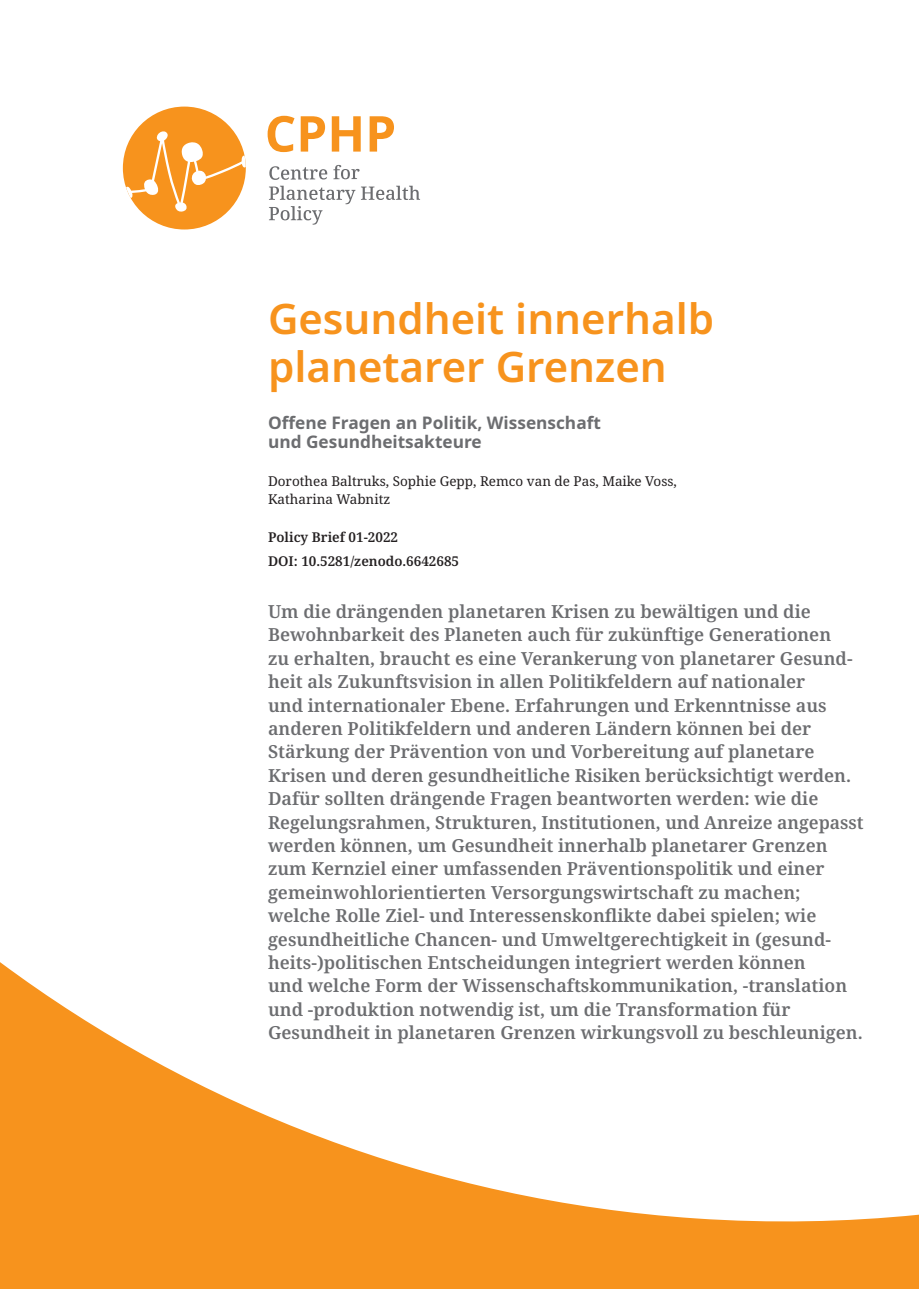
<style>
.page{position:relative;width:919px;height:1289px;background:#fff}
.page>*{position:absolute;margin:0;border:0;box-sizing:border-box;transform-origin:0 0}
.t1{font:600 42px/48px "Noto Sans";color:#f7931d}
.t2{font:600 18px/23.4px "Noto Serif";color:#6c6d70}
.t3{font:700 17.25px/18.9px "Noto Sans";color:#6c6d70}
.t4{font:13.5px/18.9px "Noto Serif";color:#231f20}
.t5{font:600 13.5px/23.4px "Noto Serif";color:#231f20}
</style>
<div class="page">
<svg style="left:0;top:962px;width:918px;height:326px"></svg>
<svg style="left:269px;top:166px;width:58px;height:14px"></svg>
<svg style="left:333px;top:165px;width:26px;height:14px"></svg>
<svg style="left:267px;top:116px;width:27px;height:36px"></svg>
<svg style="left:301px;top:116px;width:24px;height:36px"></svg>
<svg style="left:332px;top:116px;width:28px;height:36px"></svg>
<svg style="left:369px;top:116px;width:25px;height:36px"></svg>
<svg style="left:361px;top:186px;width:59px;height:14px"></svg>
<svg style="left:269px;top:186px;width:86px;height:39px"></svg>
<div style="left:123px;top:107px;width:123px;height:122px;background:#f7931d;border-radius:50%"></div>
<svg style="left:126px;top:131px;width:120px;height:81px"></svg>
<h1 class="t1" style="left:268px;top:296px;width:447px">Gesundheit innerhalb planetarer Grenzen</h1>
<p class="t3" style="left:268px;top:413px;width:334px">Offene Fragen an Politik, Wissenschaft und Gesundheitsakteure</p>
<p class="t4" style="left:268px;top:471px;width:410px">Dorothea Baltruks, Sophie Gepp, Remco van de Pas, Maike Voss,<br>Katharina Wabnitz</p>
<p class="t5" style="left:268px;top:526px;width:192px">Policy Brief 01-2022<br>DOI: 10.5281/zenodo.6642685</p>
<p class="t2" style="left:268px;top:600px;width:597px">Um die drängenden planetaren Krisen zu bewältigen und die Bewohnbarkeit des Planeten auch für zukünftige Generationen<br>zu erhalten, braucht es eine Verankerung von planetarer Gesund&shy;heit als Zukunftsvision in allen Politikfeldern auf nationaler<br>und internationaler Ebene. Erfahrungen und Erkenntnisse aus anderen Politikfeldern und anderen Ländern können bei der Stärkung der Prävention von und Vorbereitung auf planetare Krisen und deren gesundheitliche Risiken berücksichtigt werden.<br>Dafür sollten drängende Fragen beantworten werden: wie die Regelungsrahmen, Strukturen, Institutionen, und Anreize angepasst werden können, um Gesundheit innerhalb planetarer Grenzen zum Kernziel einer umfassenden Präventionspolitik und einer gemeinwohlorientierten Versorgungswirtschaft zu machen; welche Rolle Ziel- und Interessenskonflikte dabei spielen; wie gesundheitliche Chancen- und Umweltgerechtigkeit in (gesund&shy;heits-)politischen Entscheidungen integriert werden können<br>und welche Form der Wissenschaftskommunikation, -translation und -produktion notwendig ist, um die Transformation für Gesundheit in planetaren Grenzen wirkungsvoll zu beschleunigen.</p>
</div>
